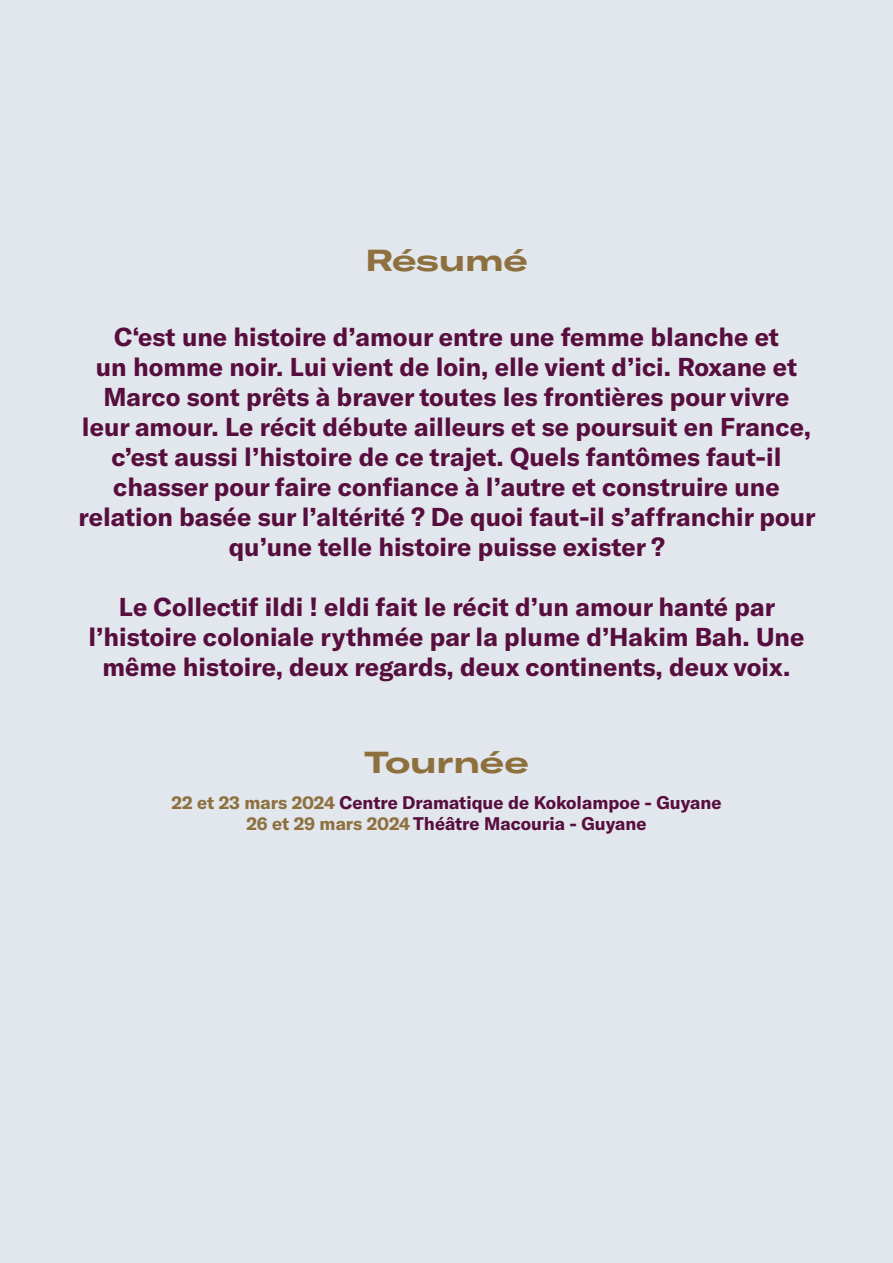
<style>
.page{position:relative;width:893px;height:1263px;background:#fff}
.page>*{position:absolute;margin:0;border:0;box-sizing:border-box;transform-origin:0 0}
.t1{font:700 expanded 30px "GT America";color:#8e703e}
.t2{font:700 25.5px/30px "GT America";color:#570e3e;text-align:center}
.t3{font:700 18px/21px "GT America";color:#570e3e;text-align:center}
.s1{color:#8e703e}
</style>
<div class="page">
<div style="left:1px;top:1px;width:892px;height:1262px;background:#e2e6ed"></div>
<img style="left:0;top:71px;width:1px;height:484px">
<p class="t1" style="left:365px;top:242px;width:164px">Résumé</p>
<p class="t2" style="left:78px;top:322px;width:739px">C‘est une histoire d’amour entre une femme blanche et<br>un homme noir. Lui vient de loin, elle vient d’ici. Roxane et Marco sont prêts à braver toutes les frontières pour vivre leur amour. Le récit débute ailleurs et se poursuit en France, c’est aussi l’histoire de ce trajet. Quels fantômes faut-il chasser pour faire confiance à l’autre et construire une relation basée sur l’altérité ? De quoi faut-il s’affranchir pour qu’une telle histoire puisse exister ?</p>
<p class="t2" style="left:89px;top:592px;width:717px">Le Collectif ildi ! eldi fait le récit d’un amour hanté par l’histoire coloniale rythmée par la plume d’Hakim Bah. Une même histoire, deux regards, deux continents, deux voix.</p>
<p class="t1" style="left:364px;top:743px;width:166px">Tournée</p>
<p class="t3" style="left:171px;top:791px;width:552px"><span class="s1">22 et 23 mars 2024</span> Centre Dramatique de Kokolampoe - Guyane<br><span class="s1">26 et 29 mars 2024</span> Théâtre Macouria - Guyane</p>
</div>
